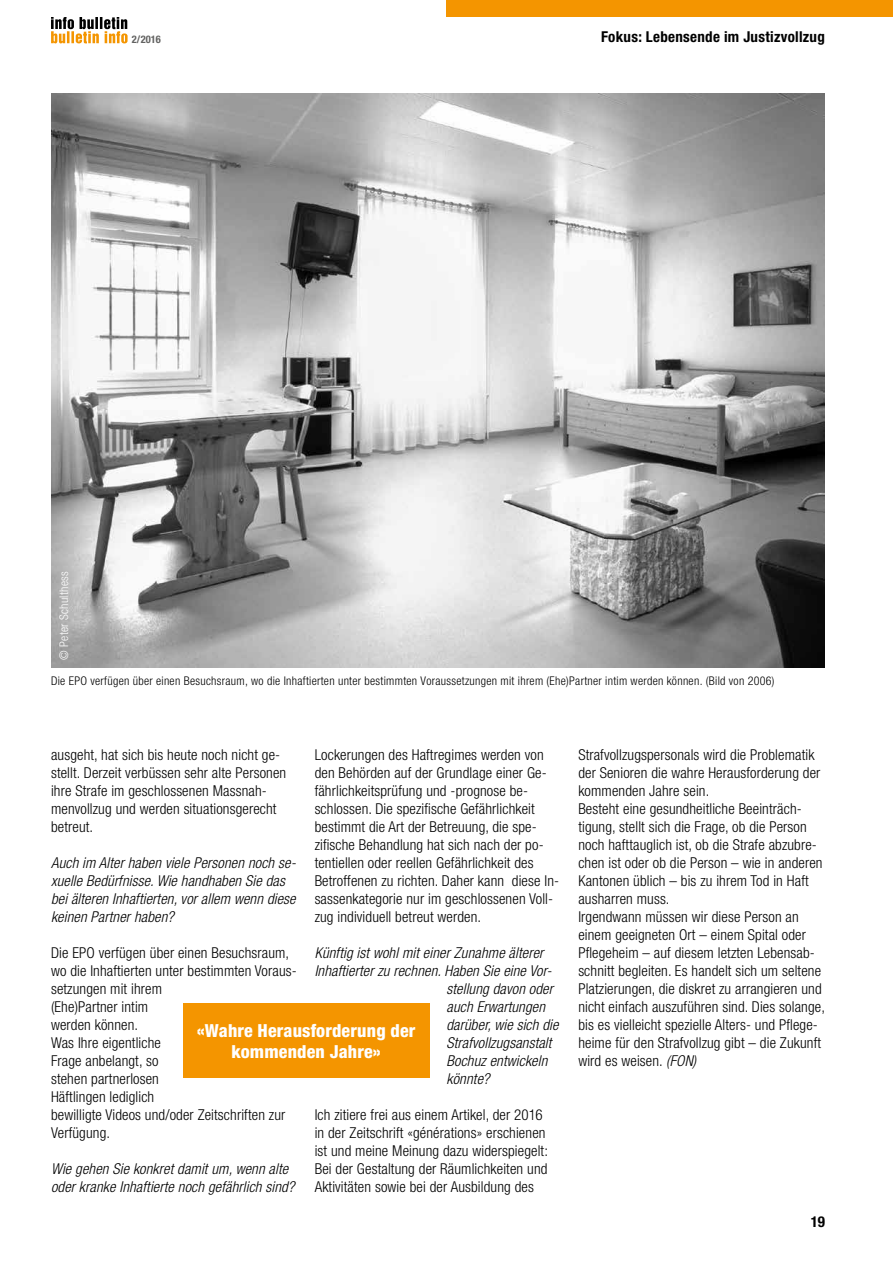
<style>
.page{position:relative;width:893px;height:1263px;background:#fff}
.page>*{position:absolute;margin:0;border:0;box-sizing:border-box;transform-origin:0 0}
.t1{font:800 condensed 18px/21px "Helvetica Neue LT Std";letter-spacing:.01em;color:#fff;text-align:center}
.t2{font:300 condensed 15px/18px "Helvetica Neue LT Std";letter-spacing:.01em;color:#000}
.t3{font:italic 300 condensed 15px/18px "Helvetica Neue LT Std";letter-spacing:.01em;color:#000}
.t4{font:700 condensed 15px "Helvetica Neue LT Std";letter-spacing:.02em;color:#000}
.t5{font:300 condensed 12px "Helvetica Neue LT Std";letter-spacing:.025em;color:#000}
.t6{font:300 condensed 12px "Helvetica Neue LT Std";letter-spacing:.025em;color:#fff}
.t7{font:700 condensed 10.5px "Helvetica Neue LT Std";color:#626261}
.s1{font-style:italic}
</style>
<div class="page">
<div style="left:446px;top:0;width:447px;height:17px;background:#f49500"></div>
<svg style="left:51px;top:17px;width:77px;height:26px"></svg>
<div style="left:183px;top:1003px;width:246px;height:75px;background:#f49500"></div>
<img style="left:51px;top:94px;width:774px;height:573px">
<p class="t7" style="left:132px;top:33px;width:31px">2/2016</p>
<p class="t4" style="left:601px;top:27px;width:225px">Fokus: Lebensende im Justizvollzug</p>
<p class="t6" style="left:57px;top:660px;width:90px;rotate:-90deg">© Peter Schulthess</p>
<p class="t5" style="left:51px;top:674px;width:725px">Die EPO verfügen über einen Besuchsraum, wo die Inhaftierten unter bestimmten Voraussetzungen mit ihrem (Ehe)Partner intim werden können. (Bild von 2006)</p>
<p class="t2" style="left:315px;top:745px;width:246px">Lockerungen des Haftregimes werden von den Behörden auf der Grundlage einer Ge&shy;fährlichkeitsprüfung und -prognose be&shy;schlossen. Die spezifische Gefährlichkeit bestimmt die Art der Betreuung, die spe&shy;zifische Behandlung hat sich nach der po&shy;tentiellen oder reellen Gefährlichkeit des Betroffenen zu richten. Daher kann diese In&shy;sassenkategorie nur im geschlossenen Voll&shy;zug individuell betreut werden.</p>
<p class="t3" style="left:315px;top:944px;width:230px">Künftig ist wohl mit einer Zunahme älterer</p>
<p class="t3" style="left:315px;top:962px;width:238px">Inhaftierter zu rechnen. Haben Sie eine Vor-</p>
<p class="t3" style="left:446px;top:980px;width:108px">stellung davon oder</p>
<p class="t3" style="left:446px;top:998px;width:100px">auch Erwartungen</p>
<p class="t3" style="left:446px;top:1016px;width:114px">darüber, wie sich die</p>
<p class="t3" style="left:446px;top:1034px;width:107px">Strafvollzugsanstalt</p>
<p class="t3" style="left:446px;top:1052px;width:102px">Bochuz entwickeln</p>
<p class="t3" style="left:446px;top:1070px;width:45px">könnte?</p>
<p class="t2" style="left:315px;top:1105px;width:235px">Ich zitiere frei aus einem Artikel, der 2016 in der Zeitschrift «générations» erschienen ist und meine Meinung dazu widerspiegelt:<br>Bei der Gestaltung der Räumlichkeiten und Aktivitäten sowie bei der Ausbildung des</p>
<p class="t2" style="left:51px;top:745px;width:237px">ausgeht, hat sich bis heute noch nicht ge&shy;stellt. Derzeit verbüssen sehr alte Personen ihre Strafe im geschlossenen Massnah&shy;menvollzug und werden situationsgerecht betreut.</p>
<p class="t3" style="left:51px;top:854px;width:246px">Auch im Alter haben viele Personen noch se&shy;xuelle Bedürfnisse. Wie handhaben Sie das bei älteren Inhaftierten, vor allem wenn diese keinen Partner haben?</p>
<p class="t2" style="left:51px;top:943px;width:247px">Die EPO verfügen über einen Besuchsraum, wo die Inhaftierten unter bestimmten Voraus&shy;setzungen mit ihrem<br>(Ehe)Partner intim<br>werden können.<br>Was Ihre eigentliche<br>Frage anbelangt, so<br>stehen partnerlosen<br>Häftlingen lediglich<br>bewilligte Videos und/oder Zeitschriften zur<br>Verfügung.</p>
<p class="t3" style="left:51px;top:1160px;width:245px">Wie gehen Sie konkret damit um, wenn alte oder kranke Inhaftierte noch gefährlich sind?</p>
<p class="t1" style="left:197px;top:1020px;width:220px">«Wahre Herausforderung der kommenden Jahre»</p>
<p class="t2" style="left:578px;top:745px;width:248px">Strafvollzugspersonals wird die Problematik der Senioren die wahre Herausforderung der kommenden Jahre sein.<br>Besteht eine gesundheitliche Beeinträch&shy;tigung, stellt sich die Frage, ob die Person noch hafttauglich ist, ob die Strafe abzubre&shy;chen ist oder ob die Person – wie in anderen Kantonen üblich – bis zu ihrem Tod in Haft ausharren muss.<br>Irgendwann müssen wir diese Person an einem geeigneten Ort – einem Spital oder Pflegeheim – auf diesem letzten Lebensab&shy;schnitt begleiten. Es handelt sich um seltene Platzierungen, die diskret zu arrangieren und nicht einfach auszuführen sind. Dies solange, bis es vielleicht spezielle Alters- und Pflege&shy;heime für den Strafvollzug gibt – die Zukunft wird es weisen. <span class="s1">(FON)</span></p>
<p class="t4" style="left:811px;top:1212px;width:16px">19</p>
</div>
